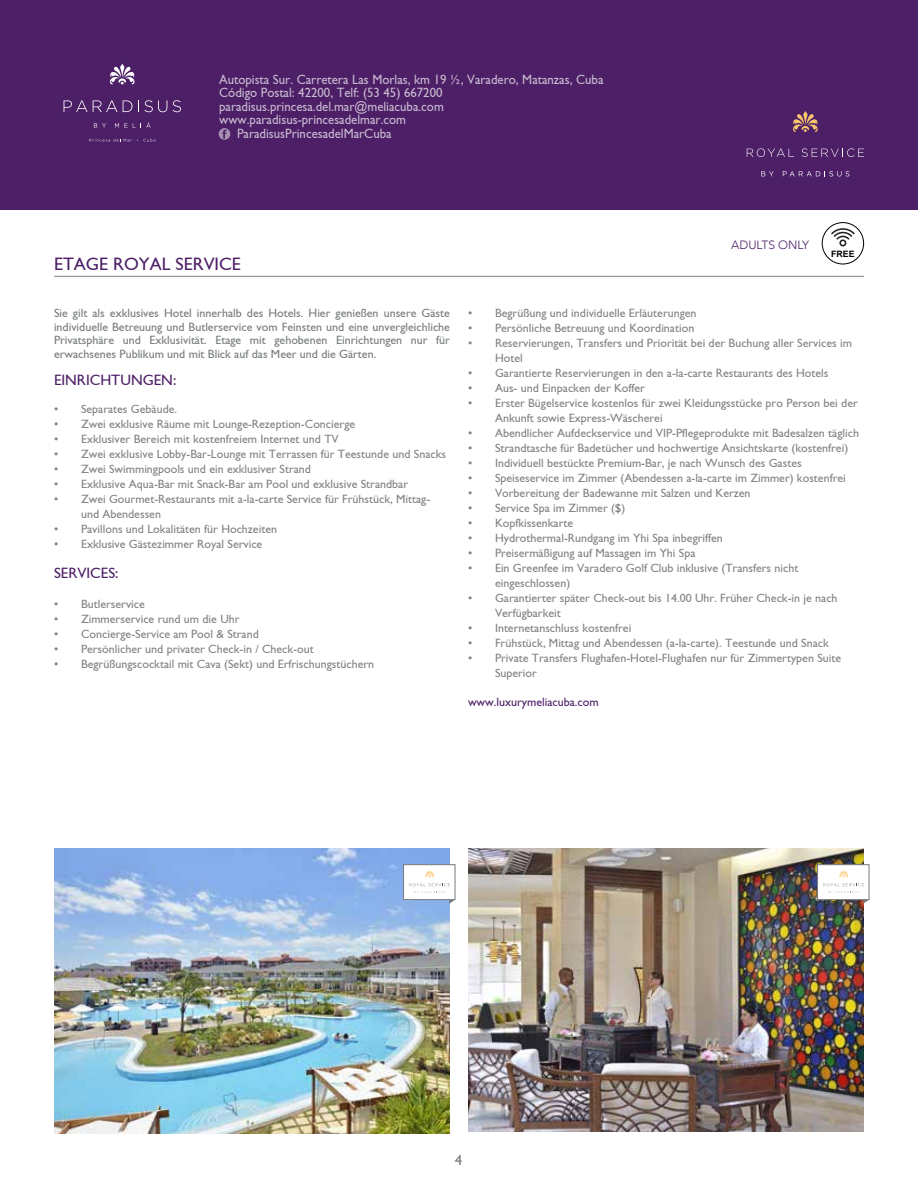
<style>
.page{position:relative;width:918px;height:1188px;background:#fff}
.page>*{position:absolute;margin:0;border:0;box-sizing:border-box;transform-origin:0 0}
.t1{font:18px "Gill Sans";color:#4c1f66}
.t2{font:15px "Gill Sans";color:#4c1f66}
.t3{font:15px "Gill Sans";color:#767b7d}
.t4{font:13.5px "Gill Sans";color:#fff;scale:.95 1}
.t5{font:12px/15px "Gill Sans";color:#808183}
.t6{font:12px/13.5px "Gill Sans";color:#767b7d;text-align:justify}
.t7{font:12px "Gill Sans";color:#4c1f66}
.t8{font:300 12px "Avenir";color:#4c1f66}
.t9{font:700 8.7px "Arial";color:#000}
</style>
<div class="page">
<div style="left:0;top:0;width:918px;height:210px;background:#4c1f66"></div>
<svg style="left:219px;top:128px;width:11px;height:12px"></svg>
<svg style="left:94px;top:123px;width:12px;height:5px"></svg>
<svg style="left:115px;top:122px;width:36px;height:6px"></svg>
<svg style="left:64px;top:100px;width:68px;height:12px"></svg>
<svg style="left:138px;top:100px;width:29px;height:12px"></svg>
<svg style="left:173px;top:100px;width:8px;height:12px"></svg>
<svg style="left:110px;top:64px;width:25px;height:20px"></svg>
<svg style="left:89px;top:139px;width:66px;height:3px"></svg>
<img style="left:54px;top:848px;width:396px;height:286px">
<img style="left:468px;top:848px;width:396px;height:284px">
<hr style="left:54px;top:276px;width:810px;height:1px;background:#000">
<svg style="left:793px;top:111px;width:25px;height:21px"></svg>
<svg style="left:761px;top:171px;width:13px;height:5px"></svg>
<svg style="left:783px;top:171px;width:66px;height:5px"></svg>
<svg style="left:747px;top:148px;width:47px;height:9px"></svg>
<svg style="left:802px;top:148px;width:62px;height:9px"></svg>
<div style="left:817px;top:865px;width:52px;height:35px;background:#fff;border:1px solid #767b7d"></div>
<svg style="left:863px;top:900px;width:6px;height:4px"></svg>
<svg style="left:823px;top:870px;width:41px;height:23px"></svg>
<div style="left:403px;top:865px;width:52px;height:35px;background:#fff;border:1px solid #767b7d"></div>
<svg style="left:449px;top:900px;width:6px;height:4px"></svg>
<svg style="left:409px;top:870px;width:41px;height:23px"></svg>
<svg style="left:831px;top:228px;width:24px;height:18px"></svg>
<div style="left:822px;top:222px;width:42px;height:42px;border:1px solid #000;border-radius:50%"></div>
<p class="t4" style="left:219px;top:71px;width:406px">Autopista Sur. Carretera Las Morlas, km 19 ½, Varadero, Matanzas, Cuba</p>
<p class="t4" style="left:219px;top:85px;width:237px">Código Postal: 42200, Telf: (53 45) 667200</p>
<p class="t4" style="left:219px;top:98px;width:238px">paradisus.princesa.del.mar@meliacuba.com</p>
<p class="t4" style="left:219px;top:112px;width:198px">www.paradisus-princesadelmar.com</p>
<p class="t4" style="left:237px;top:125px;width:164px">ParadisusPrincesadelMarCuba</p>
<h1 class="t1" style="left:54px;top:254px;width:188px">ETAGE ROYAL SERVICE</h1>
<p class="t8" style="left:731px;top:238px;width:79px">ADULTS ONLY</p>
<p class="t9" style="left:831px;top:248px;width:25px">FREE</p>
<p class="t6" style="left:54px;top:306px;width:398px">Sie gilt als exklusives Hotel innerhalb des Hotels. Hier genießen unsere Gäste individuelle Betreuung und Butlerservice vom Feinsten und eine unvergleichliche Privatsphäre und Exklusivität. Etage mit gehobenen Einrichtungen nur für erwachsenes Publikum und mit Blick auf das Meer und die Gärten.</p>
<p class="t2" style="left:54px;top:371px;width:124px">EINRICHTUNGEN:</p>
<p class="t5" style="left:54px;top:401px;width:125px">• Separates Gebäude.</p>
<p class="t5" style="left:54px;top:416px;width:303px">• Zwei exklusive Räume mit Lounge-Rezeption-Concierge</p>
<p class="t5" style="left:54px;top:431px;width:286px">• Exklusiver Bereich mit kostenfreiem Internet und TV</p>
<p class="t5" style="left:54px;top:446px;width:394px">• Zwei exklusive Lobby-Bar-Lounge mit Terrassen für Teestunde und Snacks</p>
<p class="t5" style="left:54px;top:461px;width:259px">• Zwei Swimmingpools und ein exklusiver Strand</p>
<p class="t5" style="left:54px;top:476px;width:356px">• Exklusive Aqua-Bar mit Snack-Bar am Pool und exklusive Strandbar</p>
<p class="t5" style="left:81px;top:491px;width:351px;text-indent:-27px">• Zwei Gourmet-Restaurants mit a-la-carte Service für Frühstück, Mittag&shy;und Abendessen</p>
<p class="t5" style="left:54px;top:521px;width:225px">• Pavillons und Lokalitäten für Hochzeiten</p>
<p class="t5" style="left:54px;top:536px;width:210px">• Exklusive Gästezimmer Royal Service</p>
<p class="t2" style="left:54px;top:564px;width:66px">SERVICES:</p>
<p class="t5" style="left:54px;top:596px;width:92px">• Butlerservice</p>
<p class="t5" style="left:54px;top:611px;width:187px">• Zimmerservice rund um die Uhr</p>
<p class="t5" style="left:54px;top:626px;width:206px">• Concierge-Service am Pool &amp; Strand</p>
<p class="t5" style="left:54px;top:641px;width:261px">• Persönlicher und privater Check-in / Check-out</p>
<p class="t5" style="left:54px;top:656px;width:322px">• Begrüßungscocktail mit Cava (Sekt) und Erfrischungstüchern</p>
<p class="t5" style="left:468px;top:305px;width:230px">• Begrüßung und individuelle Erläuterungen</p>
<p class="t5" style="left:468px;top:320px;width:228px">• Persönliche Betreuung und Koordination</p>
<p class="t5" style="left:495px;top:335px;width:359px;text-indent:-27px">• Reservierungen, Transfers und Priorität bei der Buchung aller Services im<br>Hotel</p>
<p class="t5" style="left:468px;top:365px;width:362px">• Garantierte Reservierungen in den a-la-carte Restaurants des Hotels</p>
<p class="t5" style="left:468px;top:380px;width:179px">• Aus- und Einpacken der Koffer</p>
<p class="t5" style="left:495px;top:395px;width:364px;text-indent:-27px">• Erster Bügelservice kostenlos für zwei Kleidungsstücke pro Person bei der<br>Ankunft sowie Express-Wäscherei</p>
<p class="t5" style="left:468px;top:425px;width:393px">• Abendlicher Aufdeckservice und VIP-Pflegeprodukte mit Badesalzen täglich</p>
<p class="t5" style="left:468px;top:440px;width:382px">• Strandtasche für Badetücher und hochwertige Ansichtskarte (kostenfrei)</p>
<p class="t5" style="left:468px;top:455px;width:335px">• Individuell bestückte Premium-Bar, je nach Wunsch des Gastes</p>
<p class="t5" style="left:468px;top:470px;width:379px">• Speiseservice im Zimmer (Abendessen a-la-carte im Zimmer) kostenfrei</p>
<p class="t5" style="left:468px;top:485px;width:284px">• Vorbereitung der Badewanne mit Salzen und Kerzen</p>
<p class="t5" style="left:468px;top:500px;width:159px">• Service Spa im Zimmer ($)</p>
<p class="t5" style="left:468px;top:515px;width:107px">• Kopfkissenkarte</p>
<p class="t5" style="left:468px;top:530px;width:256px">• Hydrothermal-Rundgang im Yhi Spa inbegriffen</p>
<p class="t5" style="left:468px;top:545px;width:229px">• Preisermäßigung auf Massagen im Yhi Spa</p>
<p class="t5" style="left:495px;top:560px;width:305px;text-indent:-27px">• Ein Greenfee im Varadero Golf Club inklusive (Transfers nicht eingeschlossen)</p>
<p class="t5" style="left:495px;top:590px;width:344px;text-indent:-27px">• Garantierter später Check-out bis 14.00 Uhr. Früher Check-in je nach<br>Verfügbarkeit</p>
<p class="t5" style="left:468px;top:620px;width:165px">• Internetanschluss kostenfrei</p>
<p class="t5" style="left:468px;top:635px;width:362px">• Frühstück, Mittag und Abendessen (a-la-carte). Teestunde und Snack</p>
<p class="t5" style="left:495px;top:650px;width:348px;text-indent:-27px">• Private Transfers Flughafen-Hotel-Flughafen nur für Zimmertypen Suite<br>Superior</p>
<p class="t7" style="left:468px;top:695px;width:132px">www.luxurymeliacuba.com</p>
<p class="t3" style="left:455px;top:1151px;width:9px">4</p>
</div>
